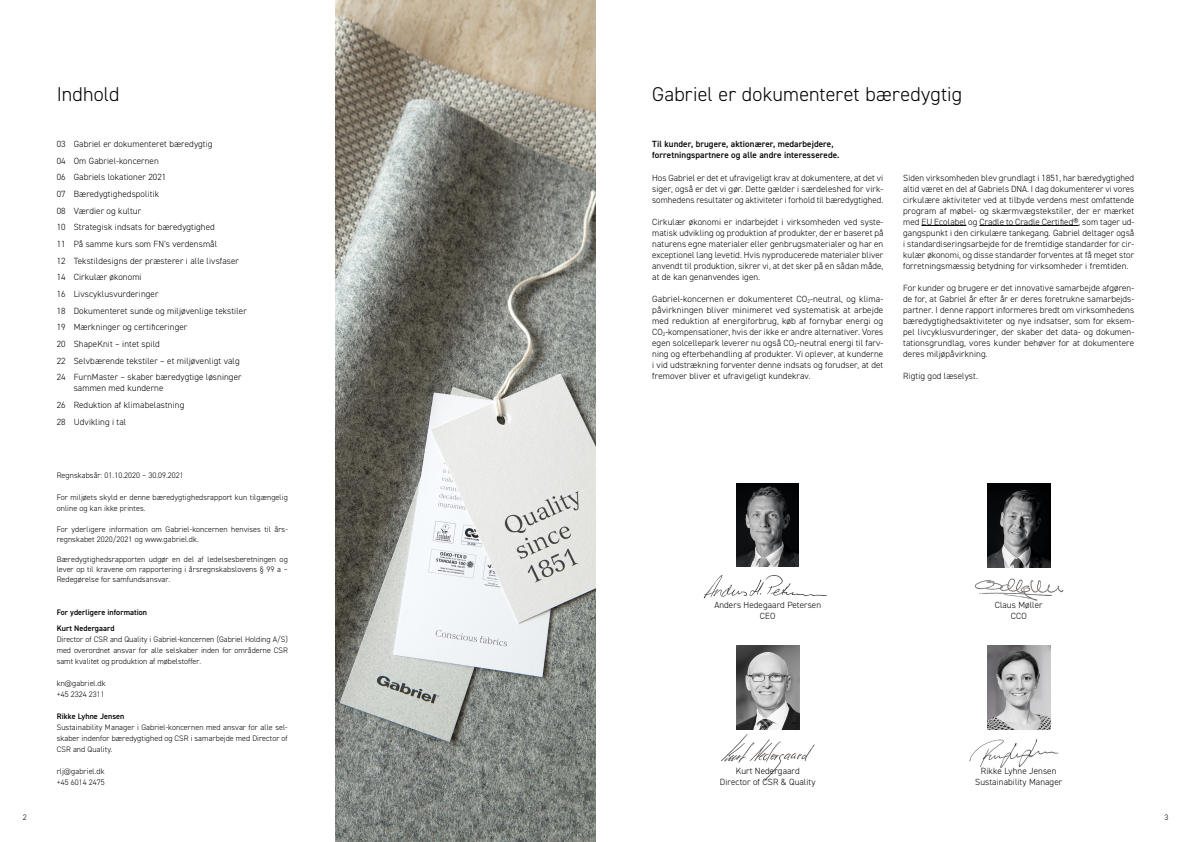
<style>
.page{position:relative;width:1191px;height:842px;background:#fff}
.page>*{position:absolute;margin:0;border:0;box-sizing:border-box;transform-origin:0 0}
.t1{font:300 20px "DIN2014";letter-spacing:.01em;color:#000}
.t2{font:300 9px/11px "DIN2014";letter-spacing:.01em;color:#000;text-align:justify}
.t3{font:600 9px/11px "DIN2014";letter-spacing:.01em;color:#000}
.t4{font:300 8px/11px "DIN2014";letter-spacing:.01em;color:#000}
.t5{font:600 8px/16.7px "DIN2014";letter-spacing:.01em;color:#000}
</style>
<div class="page">
<img style="left:335px;top:0;width:260px;height:842px">
<img style="left:721px;top:735px;width:94px;height:47px">
<img style="left:969px;top:739px;width:90px;height:29px">
<img style="left:703px;top:575px;width:124px;height:24px">
<img style="left:975px;top:578px;width:89px;height:23px">
<hr style="left:921px;top:225px;width:45px;height:1px;background:#000">
<hr style="left:979px;top:225px;width:99px;height:1px;background:#000">
<img style="left:987px;top:646px;width:63px;height:83px">
<img style="left:736px;top:646px;width:63px;height:83px">
<img style="left:736px;top:483px;width:63px;height:84px">
<img style="left:987px;top:483px;width:63px;height:84px">
<h1 class="t1" style="left:57px;top:82px;width:64px">Indhold</h1>
<p class="t2" style="left:57px;top:136px;width:192px;line-height:16.7px;text-align:left">03 Gabriel er dokumenteret bæredygtig<br>04 Om Gabriel-koncernen<br>06 Gabriels lokationer 2021<br>07 Bæredygtighedspolitik<br>08 Værdier og kultur<br>10 Strategisk indsats for bæredygtighed<br>11 På samme kurs som FN's verdensmål<br>12 Tekstildesigns der præsterer i alle livsfaser 14 Cirkulær økonomi<br>16 Livscyklusvurderinger<br>18 Dokumenteret sunde og miljøvenlige tekstiler 19 Mærkninger og certificeringer<br>20 ShapeKnit – intet spild<br>22 Selvbærende tekstiler – et miljøvenligt valg 24 FurnMaster – skaber bæredygtige løsninger</p>
<p class="t2" style="left:57px;top:380px;width:129px;line-height:16.7px;text-align:left;text-indent:17px">sammen med kunderne<br>26 Reduktion af klimabelastning<br>28 Udvikling i tal</p>
<p class="t4" style="left:57px;top:469px;width:129px">Regnskabsår: 01.10.2020 – 30.09.2021</p>
<p class="t4" style="left:57px;top:491px;width:233px">For miljøets skyld er denne bæredygtighedsrapport kun tilgængelig online og kan ikke printes.</p>
<p class="t4" style="left:57px;top:524px;width:232px;line-height:10px">For yderligere information om Gabriel-koncernen henvises til års&shy;regnskabet 2020/2021 og www.gabriel.dk.</p>
<p class="t4" style="left:57px;top:554px;width:233px;line-height:10px;text-align:justify">Bæredygtighedsrapporten udgør en del af ledelsesberetningen og lever op til kravene om rapportering i årsregnskabslovens § 99 a – Redegørelse for samfundsansvar.</p>
<p class="t5" style="left:57px;top:603px;width:92px">For yderligere information<br>Kurt Nedergaard</p>
<p class="t4" style="left:57px;top:634px;width:233px;text-align:justify">Director of CSR and Quality i Gabriel-koncernen (Gabriel Holding A/S) med overordnet ansvar for alle selskaber inden for områderne CSR samt kvalitet og produktion af møbelstoffer.</p>
<p class="t4" style="left:57px;top:678px;width:50px">kn@gabriel.dk +45 2324 2311</p>
<p class="t5" style="left:57px;top:708px;width:69px">Rikke Lyhne Jensen</p>
<p class="t4" style="left:57px;top:722px;width:233px;text-align:justify">Sustainability Manager i Gabriel-koncernen med ansvar for alle sel&shy;skaber indenfor bæredygtighed og CSR i samarbejde med Director of CSR and Quality.</p>
<p class="t4" style="left:57px;top:766px;width:50px">rlj@gabriel.dk +45 6014 2475</p>
<h1 class="t1" style="left:652px;top:82px;width:311px">Gabriel er dokumenteret bæredygtig</h1>
<p class="t3" style="left:652px;top:139px;width:189px">Til kunder, brugere, aktionærer, medarbejdere, forretningspartnere og alle andre interesserede.</p>
<p class="t2" style="left:652px;top:172px;width:233px">Hos Gabriel er det et ufravigeligt krav at dokumentere, at det vi siger, også er det vi gør. Dette gælder i særdeleshed for virk&shy;somhedens resultater og aktiviteter i forhold til bæredygtighed.</p>
<p class="t2" style="left:652px;top:216px;width:233px">Cirkulær økonomi er indarbejdet i virksomheden ved syste&shy;matisk udvikling og produktion af produkter, der er baseret på naturens egne materialer eller genbrugsmaterialer og har en exceptionel lang levetid. Hvis nyproducerede materialer bliver anvendt til produktion, sikrer vi, at det sker på en sådan måde, at de kan genanvendes igen.</p>
<p class="t2" style="left:652px;top:293px;width:233px">Gabriel-koncernen er dokumenteret CO<sub>2</sub>-neutral, og klima&shy;påvirkningen bliver minimeret ved systematisk at arbejde med reduktion af energiforbrug, køb af fornybar energi og CO<sub>2</sub>-kompensationer, hvis der ikke er andre alternativer. Vores egen solcellepark leverer nu også CO<sub>2</sub>-neutral energi til farv&shy;ning og efterbehandling af produkter. Vi oplever, at kunderne i vid udstrækning forventer denne indsats og forudser, at det fremover bliver et ufravigeligt kundekrav.</p>
<p class="t2" style="left:903px;top:172px;width:233px">Siden virksomheden blev grundlagt i 1851, har bæredygtighed altid været en del af Gabriels DNA. I dag dokumenterer vi vores cirkulære aktiviteter ved at tilbyde verdens mest omfattende program af møbel- og skærmvægstekstiler, der er mærket med EU Ecolabel og Cradle to Cradle Certified®, som tager ud&shy;gangspunkt i den cirkulære tankegang. Gabriel deltager også i standardiseringsarbejde for de fremtidige standarder for cir&shy;kulær økonomi, og disse standarder forventes at få meget stor forretningsmæssig betydning for virksomheder i fremtiden.</p>
<p class="t2" style="left:903px;top:282px;width:233px">For kunder og brugere er det innovative samarbejde afgøren&shy;de for, at Gabriel år efter år er deres foretrukne samarbejds&shy;partner. I denne rapport informeres bredt om virksomhedens bæredygtighedsaktiviteter og nye indsatser, som for eksem&shy;pel livcyklusvurderinger, der skaber det data- og dokumen&shy;tationsgrundlag, vores kunder behøver for at dokumentere deres miljøpåvirkning.</p>
<p class="t2" style="left:903px;top:370px;width:76px">Rigtig god læselyst.</p>
<p class="t2" style="left:714px;top:599px;width:108px;text-align:center">Anders Hedegaard Petersen<br>CEO</p>
<p class="t2" style="left:994px;top:599px;width:50px;text-align:center">Claus Møller<br>CCO</p>
<p class="t2" style="left:720px;top:765px;width:97px;text-align:center">Kurt Nedergaard<br>Director of CSR &amp; Quality</p>
<p class="t2" style="left:975px;top:765px;width:89px;text-align:center">Rikke Lyhne Jensen<br>Sustainability Manager</p>
<p class="t4" style="left:23px;top:812px;width:5px">2</p>
<p class="t4" style="left:1164px;top:812px;width:5px">3</p>
</div>
